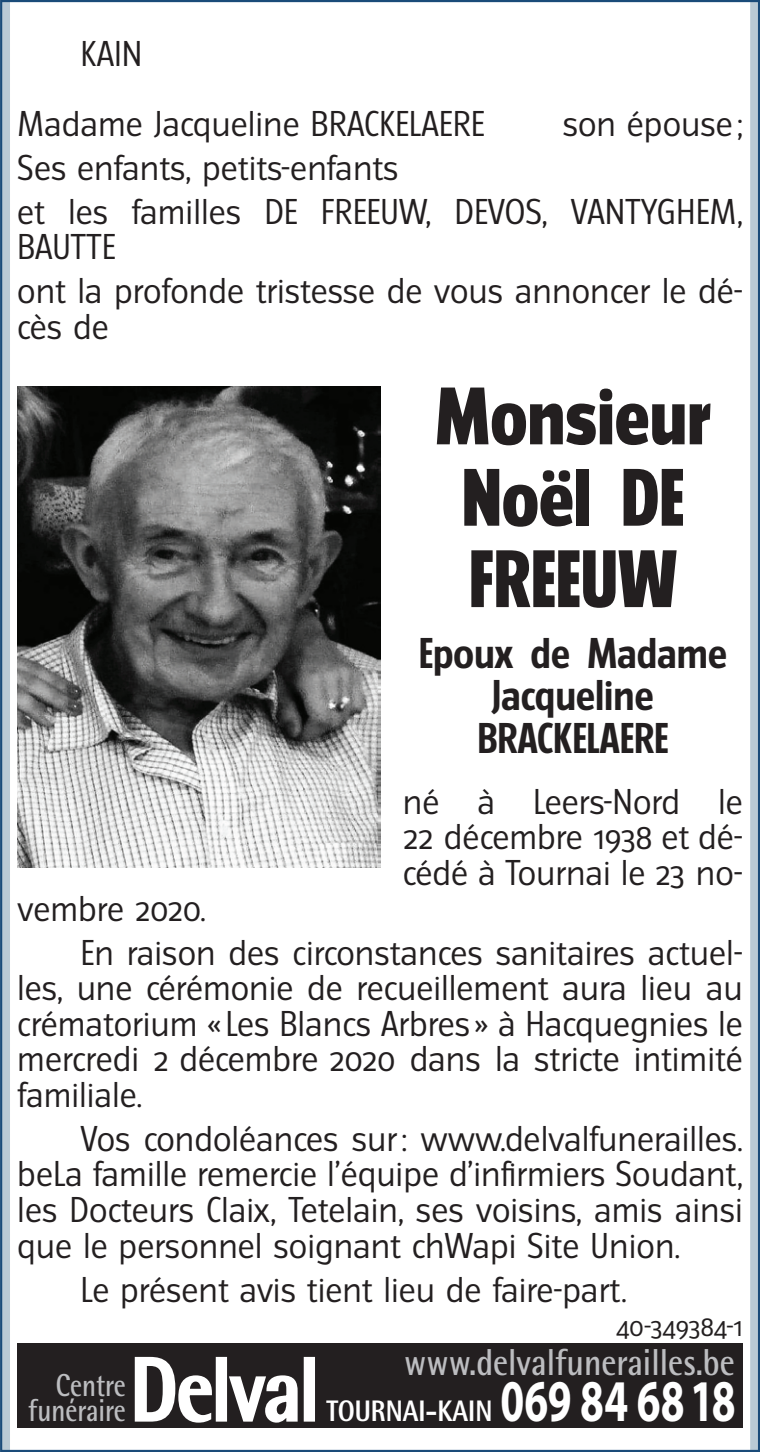
<style>
.page{position:relative;width:760px;height:1452px;background:#fff}
.page>*{position:absolute;margin:0;border:0;box-sizing:border-box;transform-origin:0 0}
.t1{font:800 91.2px "Rotis Semi Sans";letter-spacing:-.03em;color:#fff;scale:.86 1}
.t2{font:800 72.8px/81.2px "Turmino";color:#231f20;text-align:center}
.t3{font:700 59.2px "Myriad";letter-spacing:.005em;color:#fff;scale:.72 1}
.t4{font:700 38.4px/42.8px "Turmino";color:#231f20;text-align:center}
.t5{font:700 37.6px "Rotis Semi Sans";color:#bcbdc0;scale:.86 1}
.t6{font:32px/35.6px "Turmino";color:#231f20}
.t7{font:700 31.6px/24.8px "Rotis Semi Sans";color:#bcbdc0;text-align:right;scale:.82 1}
.t8{font:800 29.6px "Rotis Semi Sans";color:#fff;scale:.86 1}
.t9{font:25.6px "Turmino";letter-spacing:-.015em;color:#231f20}
</style>
<div class="page">
<svg style="left:0;top:0;width:10px;height:1451px;background:#97aec1"></svg>
<div style="left:750px;top:0;width:10px;height:1451px;background:#bacad5"></div>
<div style="left:17px;top:1343px;width:726px;height:84px;background:#231f20"></div>
<svg style="left:134px;top:1356px;width:78px;height:67px"></svg>
<div style="left:216px;top:1356px;width:11px;height:65px;border:2px solid #fff"></div>
<svg style="left:229px;top:1375px;width:69px;height:48px"></svg>
<div style="left:304px;top:1356px;width:11px;height:65px;border:2px solid #fff"></div>
<img style="left:17px;top:387px;width:363px;height:480px">
<p class="t6" style="left:17px;top:19px;width:469px;line-height:69.6px;text-indent:63px">KAIN<br>Madame Jacqueline BRACKELAERE</p>
<p class="t6" style="left:562px;top:106px;width:182px">son épouse;</p>
<p class="t6" style="left:17px;top:145px;width:727px;line-height:44px">Ses enfants, petits-enfants<br>et les familles DE FREEUW, DEVOS, VANTYGHEM,</p>
<p class="t6" style="left:17px;top:225px;width:727px;line-height:44px">BAUTTE<br>ont la profonde tristesse de vous annoncer le dé-</p>
<p class="t6" style="left:17px;top:309px;width:93px">cès de</p>
<h2 class="t2" style="left:435px;top:376px;width:277px">Monsieur<br>Noël DE<br>FREEUW</h2>
<p class="t4" style="left:419px;top:631px;width:309px">Epoux de Madame<br>Jacqueline<br>BRACKELAERE</p>
<p class="t6" style="left:403px;top:784px;width:341px;text-align:justify">né à Leers-Nord le 22 décembre 1938 et dé&shy;cédé à Tournai le 23 no-</p>
<p class="t6" style="left:81px;top:886px;width:663px;line-height:44px;text-indent:-63px">vembre 2020.<br>En raison des circonstances sanitaires actuel-</p>
<p class="t6" style="left:17px;top:970px;width:727px;text-align:justify">les, une cérémonie de recueillement aura lieu au crématorium « Les Blancs Arbres » à Hacquegnies le mercredi 2 décembre 2020 dans la stricte intimité familiale.</p>
<p class="t6" style="left:17px;top:1120px;width:727px;text-align:justify;text-indent:63px">Vos condoléances sur: www.delvalfunerailles. beLa famille remercie l’équipe d’infirmiers Soudant, les Docteurs Claix, Tetelain, ses voisins, amis ainsi que le personnel soignant chWapi Site Union.</p>
<p class="t6" style="left:81px;top:1271px;width:548px">Le présent avis tient lieu de faire-part.</p>
<p class="t9" style="left:616px;top:1310px;width:128px">40‑349384‑1</p>
<h1 class="t1" style="left:130px;top:1331px;width:222px">Delval</h1>
<p class="t5" style="left:404px;top:1338px;width:386px">www.delvalfunerailles.be</p>
<p class="t8" style="left:326px;top:1392px;width:194px">TOURNAI-KAIN</p>
<p class="t7" style="left:28px;top:1372px;width:121px">Centre funéraire</p>
<h3 class="t3" style="left:500px;top:1370px;width:328px">069 84 6818</h3>
</div>
